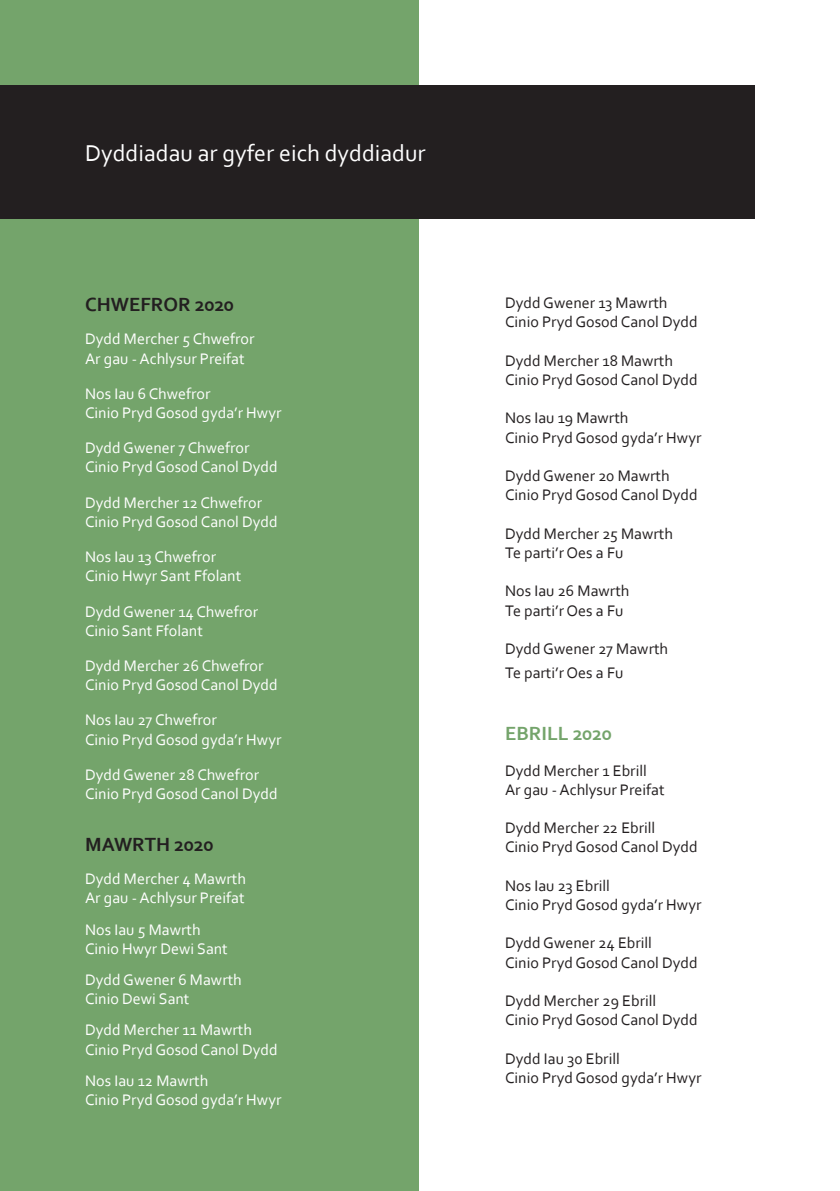
<style>
.page{position:relative;width:840px;height:1191px;background:#fff}
.page>*{position:absolute;margin:0;border:0;box-sizing:border-box;transform-origin:0 0}
.t1{font:24px "Corbel";color:#fff}
.t2{font:700 20px "Corbel";color:#231f20}
.t3{font:700 20px "Corbel";color:#74a46b}
.t4{font:16px "Corbel";color:#fff}
.t5{font:16px "Corbel";color:#231f20}
</style>
<div class="page">
<div style="left:0;top:0;width:418px;height:1191px;background:#74a46b"></div>
<div style="left:0;top:85px;width:754px;height:133px;background:#231f20"></div>
<p class="t1" style="left:85px;top:138px;width:342px">Dyddiadau ar gyfer eich dyddiadur</p>
<p class="t2" style="left:85px;top:292px;width:150px">CHWEFROR 2020</p>
<p class="t4" style="left:85px;top:329px;width:171px">Dydd Mercher 5 Chwefror</p>
<p class="t4" style="left:85px;top:348px;width:161px">Ar gau - Achlysur Preifat</p>
<p class="t4" style="left:85px;top:383px;width:127px">Nos Iau 6 Chwefror</p>
<p class="t4" style="left:85px;top:403px;width:198px">Cinio Pryd Gosod gyda’r Hwyr</p>
<p class="t4" style="left:85px;top:438px;width:166px">Dydd Gwener 7 Chwefror</p>
<p class="t4" style="left:85px;top:457px;width:194px">Cinio Pryd Gosod Canol Dydd</p>
<p class="t4" style="left:85px;top:492px;width:178px">Dydd Mercher 12 Chwefror</p>
<p class="t4" style="left:85px;top:511px;width:194px">Cinio Pryd Gosod Canol Dydd</p>
<p class="t4" style="left:85px;top:547px;width:132px">Nos Iau 13 Chwefror</p>
<p class="t4" style="left:85px;top:566px;width:158px">Cinio Hwyr Sant Ffolant</p>
<p class="t4" style="left:85px;top:601px;width:174px">Dydd Gwener 14 Chwefror</p>
<p class="t4" style="left:85px;top:620px;width:119px">Cinio Sant Ffolant</p>
<p class="t4" style="left:85px;top:655px;width:180px">Dydd Mercher 26 Chwefror</p>
<p class="t4" style="left:85px;top:675px;width:194px">Cinio Pryd Gosod Canol Dydd</p>
<p class="t4" style="left:85px;top:710px;width:133px">Nos Iau 27 Chwefror</p>
<p class="t4" style="left:85px;top:729px;width:198px">Cinio Pryd Gosod gyda’r Hwyr</p>
<p class="t4" style="left:85px;top:764px;width:175px">Dydd Gwener 28 Chwefror</p>
<p class="t4" style="left:85px;top:783px;width:194px">Cinio Pryd Gosod Canol Dydd</p>
<p class="t2" style="left:85px;top:832px;width:130px">MAWRTH 2020</p>
<p class="t4" style="left:85px;top:869px;width:162px">Dydd Mercher 4 Mawrth</p>
<p class="t4" style="left:85px;top:888px;width:161px">Ar gau - Achlysur Preifat</p>
<p class="t4" style="left:85px;top:919px;width:117px">Nos Iau 5 Mawrth</p>
<p class="t4" style="left:85px;top:938px;width:144px">Cinio Hwyr Dewi Sant</p>
<p class="t4" style="left:85px;top:969px;width:158px">Dydd Gwener 6 Mawrth</p>
<p class="t4" style="left:85px;top:989px;width:106px">Cinio Dewi Sant</p>
<p class="t4" style="left:85px;top:1020px;width:168px">Dydd Mercher 11 Mawrth</p>
<p class="t4" style="left:85px;top:1039px;width:194px">Cinio Pryd Gosod Canol Dydd</p>
<p class="t4" style="left:85px;top:1070px;width:124px">Nos Iau 12 Mawrth</p>
<p class="t4" style="left:85px;top:1089px;width:198px">Cinio Pryd Gosod gyda’r Hwyr</p>
<p class="t5" style="left:505px;top:293px;width:164px">Dydd Gwener 13 Mawrth</p>
<p class="t5" style="left:505px;top:312px;width:194px">Cinio Pryd Gosod Canol Dydd</p>
<p class="t5" style="left:505px;top:350px;width:169px">Dydd Mercher 18 Mawrth</p>
<p class="t5" style="left:505px;top:370px;width:194px">Cinio Pryd Gosod Canol Dydd</p>
<p class="t5" style="left:505px;top:408px;width:125px">Nos Iau 19 Mawrth</p>
<p class="t5" style="left:505px;top:427px;width:198px">Cinio Pryd Gosod gyda’r Hwyr</p>
<p class="t5" style="left:505px;top:466px;width:166px">Dydd Gwener 20 Mawrth</p>
<p class="t5" style="left:505px;top:485px;width:194px">Cinio Pryd Gosod Canol Dydd</p>
<p class="t5" style="left:505px;top:523px;width:169px">Dydd Mercher 25 Mawrth</p>
<p class="t5" style="left:505px;top:542px;width:120px">Te parti’r Oes a Fu</p>
<p class="t5" style="left:505px;top:581px;width:126px">Nos Iau 26 Mawrth</p>
<p class="t5" style="left:505px;top:600px;width:120px">Te parti’r Oes a Fu</p>
<p class="t5" style="left:505px;top:638px;width:164px">Dydd Gwener 27 Mawrth</p>
<p class="t5" style="left:505px;top:662px;width:120px">Te parti’r Oes a Fu</p>
<p class="t3" style="left:505px;top:721px;width:108px">EBRILL 2020</p>
<p class="t5" style="left:505px;top:760px;width:143px">Dydd Mercher 1 Ebrill</p>
<p class="t5" style="left:505px;top:779px;width:161px">Ar gau - Achlysur Preifat</p>
<p class="t5" style="left:505px;top:818px;width:152px">Dydd Mercher 22 Ebrill</p>
<p class="t5" style="left:505px;top:837px;width:194px">Cinio Pryd Gosod Canol Dydd</p>
<p class="t5" style="left:505px;top:875px;width:106px">Nos Iau 23 Ebrill</p>
<p class="t5" style="left:505px;top:894px;width:198px">Cinio Pryd Gosod gyda’r Hwyr</p>
<p class="t5" style="left:505px;top:933px;width:148px">Dydd Gwener 24 Ebrill</p>
<p class="t5" style="left:505px;top:952px;width:194px">Cinio Pryd Gosod Canol Dydd</p>
<p class="t5" style="left:505px;top:990px;width:152px">Dydd Mercher 29 Ebrill</p>
<p class="t5" style="left:505px;top:1010px;width:194px">Cinio Pryd Gosod Canol Dydd</p>
<p class="t5" style="left:505px;top:1048px;width:116px">Dydd Iau 30 Ebrill</p>
<p class="t5" style="left:505px;top:1067px;width:198px">Cinio Pryd Gosod gyda’r Hwyr</p>
</div>
